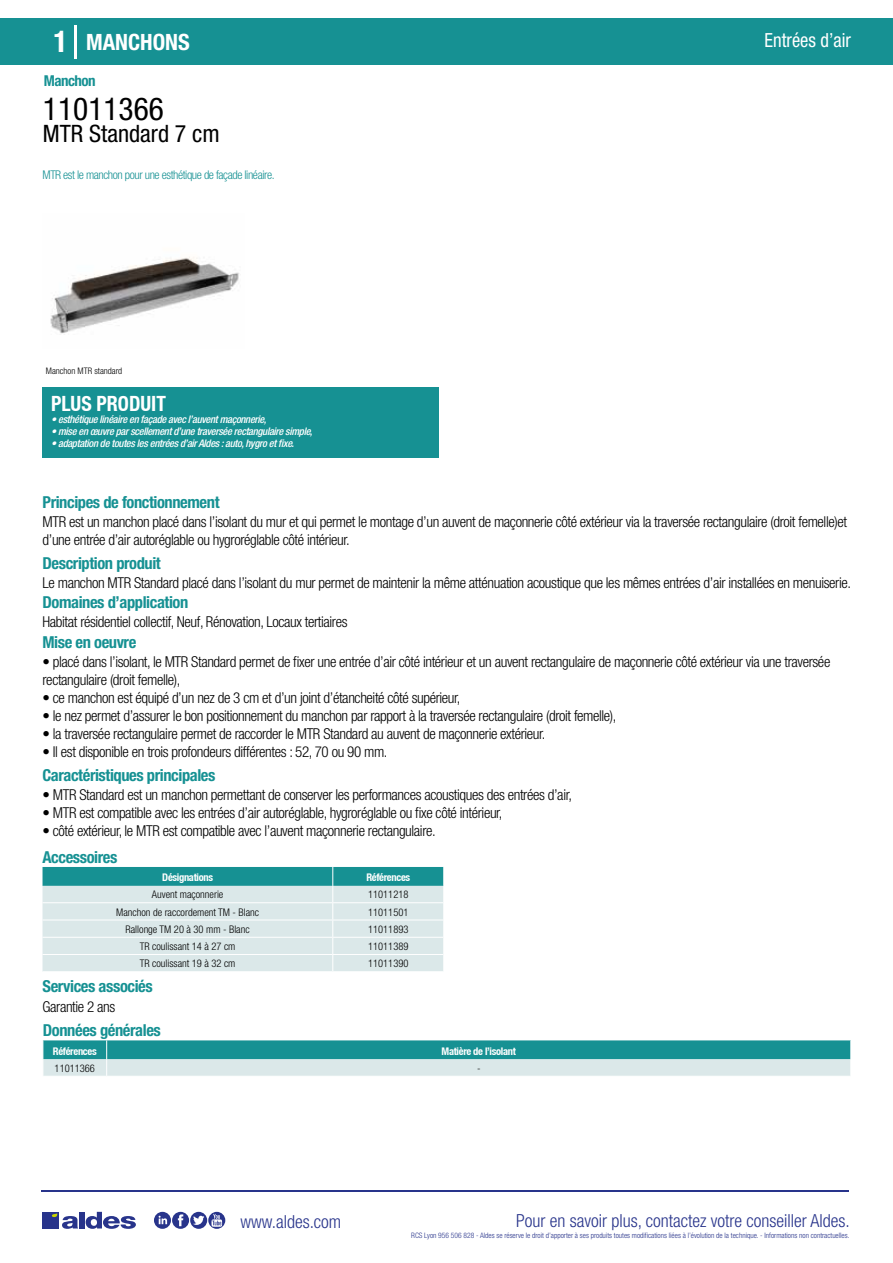
<style>
.page{position:relative;width:893px;height:1263px;background:#fff}
.page>*{position:absolute;margin:0;border:0;box-sizing:border-box;transform-origin:0 0}
.t1{font:condensed 31.5px "Helvetica Neue LT Std";color:#000}
.t2{font:condensed 24px "Helvetica Neue LT Std";color:#000}
.t3{font:700 condensed 22.5px "Helvetica Neue LT Std";color:#fff}
.t4{font:700 condensed 21px "Helvetica Neue";color:#fff;scale:.95 1}
.t5{font:condensed 19.5px "Helvetica Neue LT Std";color:#fff;scale:.95 1}
.t6{font:300 condensed 18px "Helvetica Neue";color:#28348b}
.t7{font:700 condensed 16.5px "Helvetica Neue LT Std";letter-spacing:-.025em;color:#169193}
.t8{font:300 condensed 15px/18px "Helvetica Neue LT Std";letter-spacing:-.025em;color:#000}
.t9{font:700 condensed 15px "Helvetica Neue LT Std";letter-spacing:-.035em;color:#169193}
.t10{font:300 condensed 12px "Helvetica Neue LT Std";letter-spacing:-.035em;color:#169193}
.t11{font:italic 500 condensed 10.5px "Helvetica Neue";letter-spacing:-.03em;color:#fff}
.t12{font:300 condensed 10.5px "Helvetica Neue";color:#000}
.t13{font:700 condensed 10.5px "Helvetica Neue";letter-spacing:-.03em;color:#fff}
.t14{font:300 condensed 9px "Helvetica Neue";color:#000}
.t15{font:300 condensed 7.5px "Helvetica Neue";color:#28348b}
.s1{font-size:30px}
</style>
<div class="page">
<div style="left:0;top:18px;width:893px;height:46px;background:#169193"></div>
<div style="left:43px;top:387px;width:396px;height:70px;background:#169193"></div>
<hr style="left:74px;top:25px;width:2px;height:33px;background:#fff">
<img style="left:50px;top:256px;width:189px;height:78px">
<svg style="left:43px;top:867px;width:401px;height:104px;background:#b9d9da"></svg>
<svg style="left:43px;top:1040px;width:808px;height:36px;background:#75bbbd"></svg>
<hr style="left:41px;top:1190px;width:808px;height:1px;background:#28348b">
<svg style="left:154px;top:1212px;width:71px;height:17px"></svg>
<div style="left:42px;top:1212px;width:17px;height:16px;background:#28348b"></div>
<div style="left:79px;top:1212px;width:5px;height:16px;background:#28348b"></div>
<svg style="left:86px;top:1212px;width:50px;height:17px"></svg>
<svg style="left:52px;top:1213px;width:26px;height:16px"></svg>
<h3 class="t3" style="left:54px;top:28px;width:138px"><span class="s1">1</span> MANCHONS</h3>
<h3 class="t5" style="left:765px;top:29px;width:92px">Entrées d’air</h3>
<p class="t9" style="left:44px;top:71px;width:53px">Manchon</p>
<h1 class="t1" style="left:43px;top:91px;width:122px">11011366</h1>
<h2 class="t2" style="left:43px;top:120px;width:178px">MTR Standard 7 cm</h2>
<p class="t10" style="left:43px;top:167px;width:234px">MTR est le manchon pour une esthétique de façade linéaire.</p>
<p class="t14" style="left:46px;top:365px;width:78px">Manchon MTR standard</p>
<h3 class="t4" style="left:51px;top:391px;width:122px">PLUS PRODUIT</h3>
<p class="t11" style="left:51px;top:413px;width:217px">• esthétique linéaire en façade avec l’auvent maçonnerie,</p>
<p class="t11" style="left:51px;top:425px;width:263px">• mise en œuvre par scellement d’une traversée rectangulaire simple,</p>
<p class="t11" style="left:51px;top:437px;width:245px">• adaptation de toutes les entrées d’air Aldes : auto, hygro et fixe.</p>
<p class="t7" style="left:43px;top:492px;width:179px">Principes de fonctionnement</p>
<p class="t8" style="left:43px;top:513px;width:806px">MTR est un manchon placé dans l’isolant du mur et qui permet le montage d’un auvent de maçonnerie côté extérieur via la traversée rectangulaire (droit femelle)et d’une entrée d’air autoréglable ou hygroréglable côté intérieur.</p>
<p class="t8" style="left:43px;top:573px;width:810px">Le manchon MTR Standard placé dans l’isolant du mur permet de maintenir la même atténuation acoustique que les mêmes entrées d’air installées en menuiserie.</p>
<p class="t8" style="left:43px;top:613px;width:307px">Habitat résidentiel collectif, Neuf, Rénovation, Locaux tertiaires</p>
<p class="t8" style="left:43px;top:652px;width:789px">• placé dans l’isolant, le MTR Standard permet de fixer une entrée d’air côté intérieur et un auvent rectangulaire de maçonnerie côté extérieur via une traversée rectangulaire (droit femelle),</p>
<p class="t8" style="left:43px;top:688px;width:420px">• ce manchon est équipé d’un nez de 3 cm et d’un joint d’étancheité côté supérieur,</p>
<p class="t8" style="left:43px;top:706px;width:575px">• le nez permet d’assurer le bon positionnement du manchon par rapport à la traversée rectangulaire (droit femelle),</p>
<p class="t8" style="left:43px;top:724px;width:504px">• la traversée rectangulaire permet de raccorder le MTR Standard au auvent de maçonnerie extérieur.</p>
<p class="t8" style="left:43px;top:742px;width:346px">• Il est disponible en trois profondeurs différentes : 52, 70 ou 90 mm.</p>
<p class="t7" style="left:43px;top:553px;width:120px">Description produit</p>
<p class="t7" style="left:43px;top:592px;width:147px">Domaines d’application</p>
<p class="t7" style="left:43px;top:632px;width:95px">Mise en oeuvre</p>
<p class="t7" style="left:43px;top:765px;width:174px">Caractéristiques principales</p>
<p class="t8" style="left:43px;top:785px;width:531px">• MTR Standard est un manchon permettant de conserver les performances acoustiques des entrées d’air,</p>
<p class="t8" style="left:43px;top:803px;width:462px">• MTR est compatible avec les entrées d’air autoréglable, hygroréglable ou fixe côté intérieur,</p>
<p class="t8" style="left:43px;top:821px;width:395px">• côté extérieur, le MTR est compatible avec l’auvent maçonnerie rectangulaire.</p>
<p class="t7" style="left:43px;top:847px;width:76px">Accessoires</p>
<p class="t13" style="left:162px;top:871px;width:52px">Désignations</p>
<p class="t13" style="left:366px;top:871px;width:45px">Références</p>
<p class="t12" style="left:152px;top:888px;width:73px">Auvent maçonnerie</p>
<p class="t12" style="left:368px;top:888px;width:42px">11011218</p>
<p class="t12" style="left:116px;top:906px;width:145px">Manchon de raccordement TM - Blanc</p>
<p class="t12" style="left:368px;top:906px;width:42px">11011501</p>
<p class="t12" style="left:126px;top:923px;width:126px">Rallonge TM 20 à 30 mm - Blanc</p>
<p class="t12" style="left:368px;top:923px;width:42px">11011893</p>
<p class="t12" style="left:140px;top:940px;width:97px">TR coulissant 14 à 27 cm</p>
<p class="t12" style="left:368px;top:940px;width:42px">11011389</p>
<p class="t12" style="left:140px;top:957px;width:97px">TR coulissant 19 à 32 cm</p>
<p class="t12" style="left:368px;top:957px;width:42px">11011390</p>
<p class="t7" style="left:43px;top:976px;width:112px">Services associés</p>
<p class="t8" style="left:43px;top:997px;width:74px">Garantie 2 ans</p>
<p class="t7" style="left:43px;top:1020px;width:119px">Données générales</p>
<p class="t13" style="left:53px;top:1045px;width:45px">Références</p>
<p class="t13" style="left:442px;top:1045px;width:76px">Matière de l’isolant</p>
<p class="t12" style="left:55px;top:1062px;width:42px">11011366</p>
<p class="t12" style="left:477px;top:1062px;width:5px">-</p>
<p class="t6" style="left:240px;top:1211px;width:102px">www.aldes.com</p>
<p class="t6" style="left:516px;top:1211px;width:335px">Pour en savoir plus, contactez votre conseiller Aldes.</p>
<p class="t15" style="left:411px;top:1230px;width:440px">RCS Lyon 956 506 828 - Aldes se réserve le droit d’apporter à ses produits toutes modifications liées à l’évolution de la technique. - Informations non contractuelles.</p>
</div>
